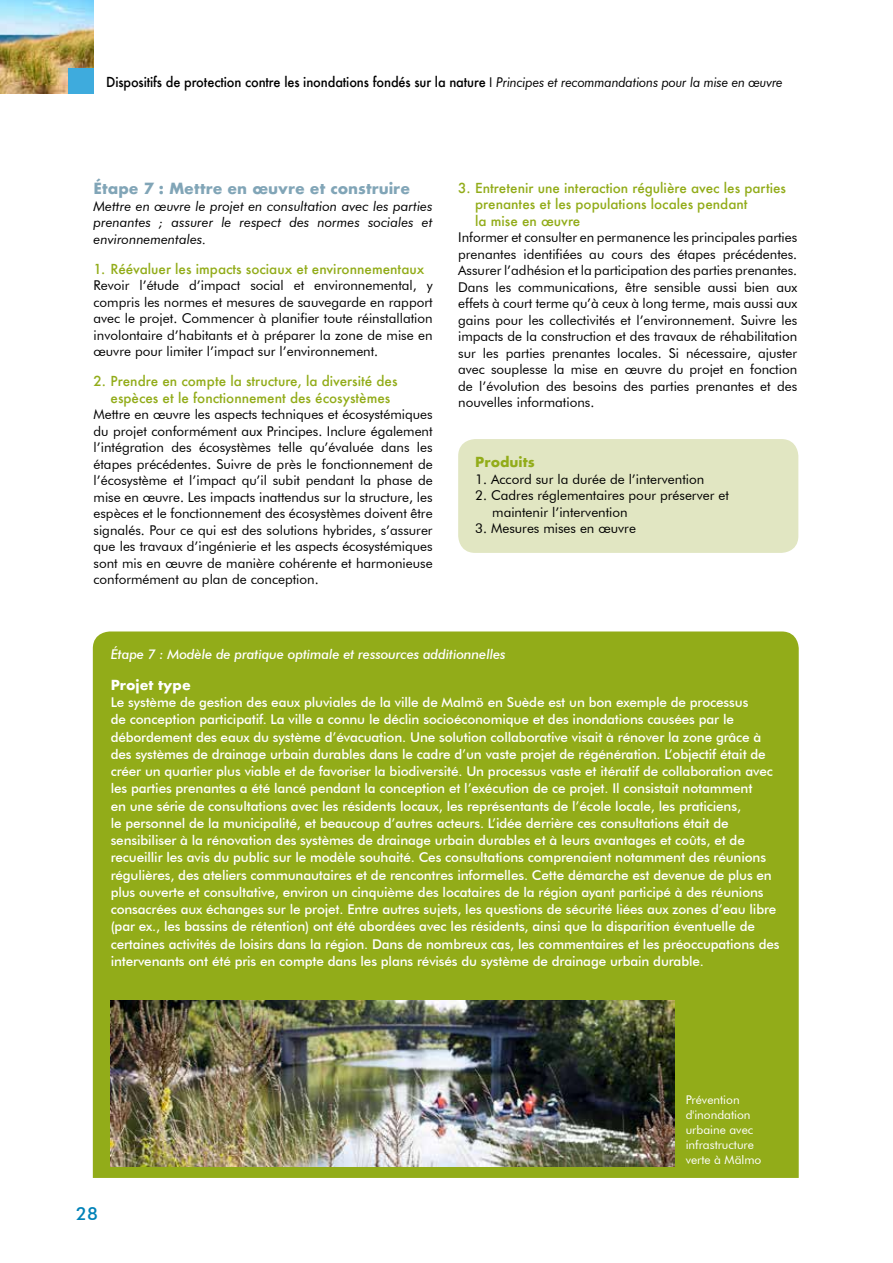
<style>
.page{position:relative;width:893px;height:1263px;background:#fff}
.page>*{position:absolute;margin:0;border:0;box-sizing:border-box;transform-origin:0 0}
.t1{font:500 18px "Futura BT";color:#0082b8}
.t2{font:700 15px "Futura";color:#81a5b7}
.t3{font:500 13.5px/17.2px "Futura BT";letter-spacing:-.01em;color:#fff}
.t4{font:13.5px/16.5px "Futura BT";color:#000;text-align:justify}
.t5{font:500 13.5px/16.5px "Futura";color:#92ac19}
.t6{font:italic 13.5px/16.5px "Futura BT";color:#000;text-align:justify}
.t7{font:500 13.5px "Futura";letter-spacing:-.01em;color:#000;scale:.95 1}
.t8{font:italic 500 13.5px "Futura BT";letter-spacing:-.01em;color:#fff}
.t9{font:700 13.5px "Futura";color:#fff}
.t10{font:700 13.5px "Futura";color:#92ac19}
.t11{font:12px/15px "Futura BT";color:#fff}
.s1{font-family:"Futura BT";font-weight:400}
.s2{font-family:"Futura BT";font-weight:400;font-style:italic}
</style>
<div class="page">
<div style="left:458px;top:439px;width:340px;height:114px;background:#e1e6c2;border-radius:17px"></div>
<div style="left:93px;top:631px;width:706px;height:547px;background:#92ac19"></div>
<img style="left:111px;top:1000px;width:563px;height:166px">
<img style="left:0;top:0;width:94px;height:94px">
<div style="left:68px;top:69px;width:26px;height:25px;background:#3eabdd"></div>
<p class="t7" style="left:106px;top:73px;width:714px">Dispositifs de protection contre les inondations fondés sur la nature <span class="s1">I</span> <span class="s2">Principes et recommandations pour la mise en œuvre</span></p>
<p class="t2" style="left:94px;top:178px;width:318px">Étape 7 : Mettre en œuvre et construire</p>
<p class="t6" style="left:94px;top:198px;width:341px">Mettre en œuvre le projet en consultation avec les parties prenantes ; assurer le respect des normes sociales et environnementales.</p>
<p class="t5" style="left:94px;top:260px;width:332px">1. Réévaluer les impacts sociaux et environnementaux</p>
<p class="t4" style="left:94px;top:277px;width:341px">Revoir l’étude d’impact social et environnemental, y compris les normes et mesures de sauvegarde en rapport avec le projet. Commencer à planifier toute réinstallation involontaire d’habitants et à préparer la zone de mise en œuvre pour limiter l’impact sur l’environnement.</p>
<p class="t5" style="left:111px;top:373px;width:289px;text-indent:-17px">2. Prendre en compte la structure, la diversité des espèces et le fonctionnement des écosystèmes</p>
<p class="t4" style="left:94px;top:406px;width:341px">Mettre en œuvre les aspects techniques et écosystémiques du projet conformément aux Principes. Inclure également l’intégration des écosystèmes telle qu’évaluée dans les étapes précédentes. Suivre de près le fonctionnement de l’écosystème et l’impact qu’il subit pendant la phase de mise en œuvre. Les impacts inattendus sur la structure, les espèces et le fonctionnement des écosystèmes doivent être signalés. Pour ce qui est des solutions hybrides, s’assurer que les travaux d’ingénierie et les aspects écosystémiques sont mis en œuvre de manière cohérente et harmonieuse conformément au plan de conception.</p>
<p class="t5" style="left:475px;top:179px;width:312px;text-indent:-17px">3. Entretenir une interaction régulière avec les parties prenantes et les populations locales pendant<br>la mise en œuvre</p>
<p class="t4" style="left:458px;top:229px;width:341px">Informer et consulter en permanence les principales parties prenantes identifiées au cours des étapes précédentes.<br>Assurer l’adhésion et la participation des parties prenantes.<br>Dans les communications, être sensible aussi bien aux effets à court terme qu’à ceux à long terme, mais aussi aux gains pour les collectivités et l’environnement. Suivre les impacts de la construction et des travaux de réhabilitation sur les parties prenantes locales. Si nécessaire, ajuster avec souplesse la mise en œuvre du projet en fonction de l’évolution des besoins des parties prenantes et des nouvelles informations.</p>
<p class="t10" style="left:475px;top:452px;width:61px">Produits</p>
<p class="t4" style="left:475px;top:471px;width:231px">1. Accord sur la durée de l’intervention</p>
<p class="t4" style="left:492px;top:487px;width:238px;text-indent:-17px">2. Cadres réglementaires pour préserver et maintenir l’intervention</p>
<p class="t4" style="left:475px;top:520px;width:162px">3. Mesures mises en œuvre</p>
<p class="t8" style="left:111px;top:646px;width:396px">Étape 7 : Modèle de pratique optimale et ressources additionnelles</p>
<p class="t9" style="left:111px;top:675px;width:82px">Projet type</p>
<p class="t3" style="left:111px;top:694px;width:670px">Le système de gestion des eaux pluviales de la ville de Malmö en Suède est un bon exemple de processus<br>de conception participatif. La ville a connu le déclin socioéconomique et des inondations causées par le débordement des eaux du système d’évacuation. Une solution collaborative visait à rénover la zone grâce à des systèmes de drainage urbain durables dans le cadre d’un vaste projet de régénération. L’objectif était de créer un quartier plus viable et de favoriser la biodiversité. Un processus vaste et itératif de collaboration avec les parties prenantes a été lancé pendant la conception et l’exécution de ce projet. Il consistait notamment<br>en une série de consultations avec les résidents locaux, les représentants de l’école locale, les praticiens,<br>le personnel de la municipalité, et beaucoup d’autres acteurs. L’idée derrière ces consultations était de sensibiliser à la rénovation des systèmes de drainage urbain durables et à leurs avantages et coûts, et de recueillir les avis du public sur le modèle souhaité. Ces consultations comprenaient notamment des réunions régulières, des ateliers communautaires et de rencontres informelles. Cette démarche est devenue de plus en plus ouverte et consultative, environ un cinquième des locataires de la région ayant participé à des réunions consacrées aux échanges sur le projet. Entre autres sujets, les questions de sécurité liées aux zones d’eau libre (par ex., les bassins de rétention) ont été abordées avec les résidents, ainsi que la disparition éventuelle de certaines activités de loisirs dans la région. Dans de nombreux cas, les commentaires et les préoccupations des intervenants ont été pris en compte dans les plans révisés du système de drainage urbain durable.</p>
<h1 class="t1" style="left:76px;top:1202px;width:23px">28</h1>
<p class="t11" style="left:686px;top:1092px;width:77px">Prévention d'inondation urbaine avec infrastructure verte à Mälmo</p>
</div>
